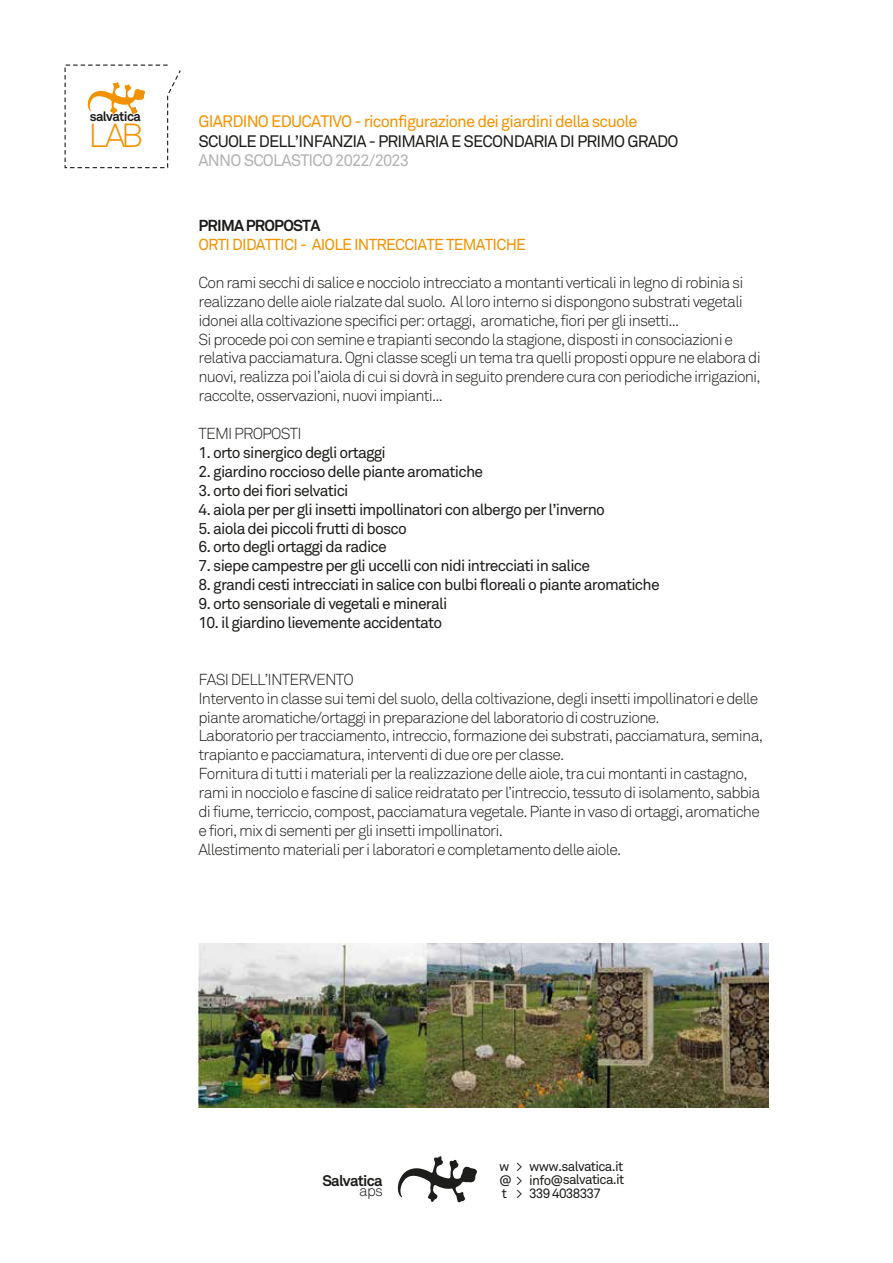
<style>
.page{position:relative;width:893px;height:1263px;background:#fff}
.page>*{position:absolute;margin:0;border:0;box-sizing:border-box;transform-origin:0 0}
.t1{font:300 33px "Akkurat";color:#f39200}
.t2{font:16.5px "Akkurat";letter-spacing:-.05em;color:#f39200}
.t3{font:16.5px "Akkurat";letter-spacing:-.05em;color:#1d1d1b}
.t4{font:16.5px "Akkurat";letter-spacing:-.05em;color:#b3b2b2}
.t5{font:300 15.75px/18.9px "Akkurat";letter-spacing:-.05em;color:#1d1d1b}
.t6{font:15.75px "Akkurat";letter-spacing:-.05em;color:#1d1d1b}
.t7{font:15.75px "Akkurat";letter-spacing:-.05em;color:#f39200}
.t8{font:700 15.75px "Akkurat";letter-spacing:-.05em;color:#1d1d1b}
.t9{font:700 15.15px "Akkurat";letter-spacing:-.055em;color:#1d1d1b}
.t10{font:300 15.15px "Akkurat";color:#1d1d1b}
.t11{font:13.5px/13.5px "Akkurat";letter-spacing:-.055em;color:#1d1d1b;text-align:justify}
.t12{font:700 13.2px "Akkurat";letter-spacing:-.05em;color:#1d1d1b}
</style>
<div class="page">
<svg style="left:64px;top:64px;width:117px;height:105px"></svg>
<svg style="left:397px;top:1156px;width:80px;height:46px"></svg>
<img style="left:199px;top:943px;width:570px;height:165px">
<p class="t12" style="left:90px;top:108px;width:52px">salvatica</p>
<h1 class="t1" style="left:89px;top:116px;width:56px">LAB</h1>
<p class="t2" style="left:199px;top:111px;width:441px">GIARDINO EDUCATIVO - riconfigurazione dei giardini della scuole</p>
<p class="t3" style="left:199px;top:131px;width:482px">SCUOLE DELL’INFANZIA - PRIMARIA E SECONDARIA DI PRIMO GRADO</p>
<p class="t4" style="left:199px;top:151px;width:212px">ANNO SCOLASTICO 2022/2023</p>
<p class="t8" style="left:198px;top:216px;width:123px">PRIMA PROPOSTA</p>
<p class="t7" style="left:198px;top:235px;width:329px">ORTI DIDATTICI - AIOLE INTRECCIATE TEMATICHE</p>
<p class="t5" style="left:198px;top:273px;width:564px">Con rami secchi di salice e nocciolo intrecciato a montanti verticali in legno di robinia si realizzano delle aiole rialzate dal suolo. Al loro interno si dispongono substrati vegetali idonei alla coltivazione specifici per: ortaggi, aromatiche, fiori per gli insetti...<br>Si procede poi con semine e trapianti secondo la stagione, disposti in consociazioni e relativa pacciamatura. Ogni classe scegli un tema tra quelli proposti oppure ne elabora di nuovi, realizza poi l’aiola di cui si dovrà in seguito prendere cura con periodiche irrigazioni, raccolte, osservazioni, nuovi impianti...</p>
<p class="t5" style="left:198px;top:424px;width:105px">TEMI PROPOSTI</p>
<p class="t6" style="left:198px;top:443px;width:189px">1. orto sinergico degli ortaggi</p>
<p class="t6" style="left:198px;top:462px;width:286px">2. giardino roccioso delle piante aromatiche</p>
<p class="t6" style="left:198px;top:481px;width:152px">3. orto dei fiori selvatici</p>
<p class="t6" style="left:198px;top:500px;width:408px">4. aiola per per gli insetti impollinatori con albergo per l’inverno</p>
<p class="t6" style="left:198px;top:519px;width:210px">5. aiola dei piccoli frutti di bosco</p>
<p class="t6" style="left:198px;top:538px;width:190px">6. orto degli ortaggi da radice</p>
<p class="t6" style="left:198px;top:557px;width:393px">7. siepe campestre per gli uccelli con nidi intrecciati in salice</p>
<p class="t6" style="left:198px;top:575px;width:463px">8. grandi cesti intrecciati in salice con bulbi floreali o piante aromatiche</p>
<p class="t6" style="left:198px;top:594px;width:250px">9. orto sensoriale di vegetali e minerali</p>
<p class="t6" style="left:198px;top:613px;width:245px">10. il giardino lievemente accidentato</p>
<p class="t5" style="left:198px;top:670px;width:566px">FASI DELL’INTERVENTO<br>Intervento in classe sui temi del suolo, della coltivazione, degli insetti impollinatori e delle piante aromatiche/ortaggi in preparazione del laboratorio di costruzione.<br>Laboratorio per tracciamento, intreccio, formazione dei substrati, pacciamatura, semina, trapianto e pacciamatura, interventi di due ore per classe.<br>Fornitura di tutti i materiali per la realizzazione delle aiole, tra cui montanti in castagno, rami in nocciolo e fascine di salice reidratato per l’intreccio, tessuto di isolamento, sabbia di fiume, terriccio, compost, pacciamatura vegetale. Piante in vaso di ortaggi, aromatiche e fiori, mix di sementi per gli insetti impollinatori.<br>Allestimento materiali per i laboratori e completamento delle aiole.</p>
<p class="t9" style="left:322px;top:1171px;width:62px">Salvatica</p>
<p class="t10" style="left:359px;top:1182px;width:25px">aps</p>
<p class="t11" style="left:499px;top:1160px;width:127px">w &gt; www.salvatica.it @ &gt; info@salvatica.it t &gt; 339 4038337</p>
</div>
